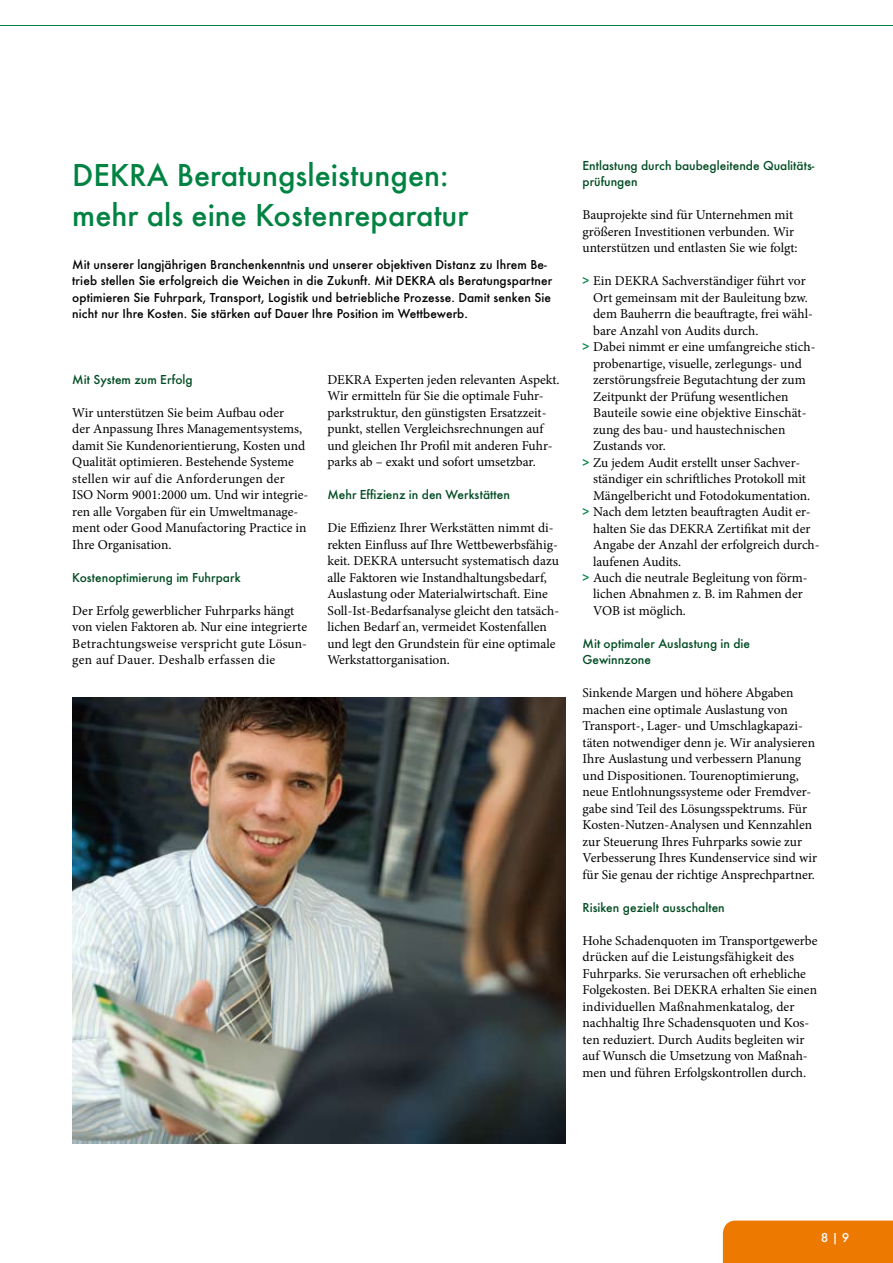
<style>
.page{position:relative;width:893px;height:1263px;background:#fff}
.page>*{position:absolute;margin:0;border:0;box-sizing:border-box;transform-origin:0 0}
.t1{font:500 33px/39.6px "Futura T";color:#008342}
.t2{font:13.5px/16.5px "Minion Pro";color:#000}
.t3{font:500 13.5px/16.5px "Futura T";letter-spacing:.005em;color:#000}
.t4{font:500 13.5px/16.5px "Futura T";color:#004c22}
.t5{font:500 13.5px "Futura T";color:#fff}
.s1{font-family:"Futura T";font-weight:500;color:#008342}
</style>
<div class="page">
<hr style="left:0;top:25px;width:893px;height:1px;background:#008342">
<div style="left:723px;top:1220px;width:170px;height:43px;background:#ee7900"></div>
<img style="left:72px;top:698px;width:494px;height:445px">
<h1 class="t1" style="left:72px;top:155px;width:398px">DEKRA Beratungsleistungen: mehr als eine Kostenreparatur</h1>
<p class="t3" style="left:72px;top:256px;width:481px">Mit unserer langjährigen Branchenkenntnis und unserer objektiven Distanz zu Ihrem Be&shy;trieb stellen Sie erfolgreich die Weichen in die Zukunft. Mit DEKRA als Beratungspartner optimieren Sie Fuhrpark, Transport, Logistik und betriebliche Prozesse. Damit senken Sie nicht nur Ihre Kosten. Sie stärken auf Dauer Ihre Position im Wettbewerb.</p>
<p class="t4" style="left:72px;top:371px;width:122px">Mit System zum Erfolg</p>
<p class="t2" style="left:72px;top:404px;width:238px">Wir unterstützen Sie beim Aufbau oder<br>der Anpassung Ihres Managementsystems, damit Sie Kundenorientierung, Kosten und Qualität optimieren. Bestehende Systeme stellen wir auf die Anforderungen der ISO Norm 9001:2000 um. Und wir integrie&shy;ren alle Vorgaben für ein Umweltmanage&shy;ment oder Good Manufactoring Practice in Ihre Organisation.</p>
<p class="t4" style="left:72px;top:569px;width:170px">Kostenoptimierung im Fuhrpark</p>
<p class="t2" style="left:72px;top:602px;width:236px">Der Erfolg gewerblicher Fuhrparks hängt von vielen Faktoren ab. Nur eine integrierte Betrachtungsweise verspricht gute Lösun&shy;gen auf Dauer. Deshalb erfassen die</p>
<p class="t2" style="left:327px;top:371px;width:234px">DEKRA Experten jeden relevanten Aspekt.<br>Wir ermitteln für Sie die optimale Fuhr&shy;parkstruktur, den günstigsten Ersatzzeit&shy;punkt, stellen Vergleichsrechnungen auf und gleichen Ihr Profil mit anderen Fuhr&shy;parks ab – exakt und sofort umsetzbar.</p>
<p class="t4" style="left:327px;top:487px;width:184px">Mehr Effizienz in den Werkstätten</p>
<p class="t2" style="left:327px;top:520px;width:233px">Die Effizienz Ihrer Werkstätten nimmt di&shy;rekten Einfluss auf Ihre Wettbewerbsfähig&shy;keit. DEKRA untersucht systematisch dazu alle Faktoren wie Instandhaltungsbedarf, Auslastung oder Materialwirtschaft. Eine Soll-Ist-Bedarfsanalyse gleicht den tatsäch&shy;lichen Bedarf an, vermeidet Kostenfallen und legt den Grundstein für eine optimale Werkstattorganisation.</p>
<p class="t4" style="left:583px;top:157px;width:233px">Entlastung durch baubegleitende Qualitäts&shy;prüfungen</p>
<p class="t2" style="left:583px;top:206px;width:217px">Bauprojekte sind für Unternehmen mit größeren Investitionen verbunden. Wir unterstützen und entlasten Sie wie folgt:</p>
<p class="t2" style="left:583px;top:272px;width:225px"><span class="s1">&gt;</span> Ein DEKRA Sachverständiger führt vor</p>
<p class="t2" style="left:593px;top:289px;width:216px">Ort gemeinsam mit der Bauleitung bzw.</p>
<p class="t2" style="left:593px;top:305px;width:221px">dem Bauherrn die beauftragte, frei wähl-</p>
<p class="t2" style="left:593px;top:322px;width:167px">bare Anzahl von Audits durch.</p>
<p class="t2" style="left:583px;top:338px;width:234px"><span class="s1">&gt;</span> Dabei nimmt er eine umfangreiche stich-</p>
<p class="t2" style="left:593px;top:355px;width:210px">probenartige, visuelle, zerlegungs- und</p>
<p class="t2" style="left:593px;top:371px;width:214px">zerstörungsfreie Begutachtung der zum</p>
<p class="t2" style="left:593px;top:388px;width:197px">Zeitpunkt der Prüfung wesentlichen</p>
<p class="t2" style="left:593px;top:404px;width:215px">Bauteile sowie eine objektive Einschät-</p>
<p class="t2" style="left:593px;top:421px;width:194px">zung des bau- und haustechnischen</p>
<p class="t2" style="left:593px;top:437px;width:74px">Zustands vor.</p>
<p class="t2" style="left:583px;top:454px;width:219px"><span class="s1">&gt;</span> Zu jedem Audit erstellt unser Sachver-</p>
<p class="t2" style="left:593px;top:470px;width:214px">ständiger ein schriftliches Protokoll mit</p>
<p class="t2" style="left:593px;top:487px;width:219px">Mängelbericht und Fotodokumentation.</p>
<p class="t2" style="left:583px;top:503px;width:230px"><span class="s1">&gt;</span> Nach dem letzten beauftragten Audit er-</p>
<p class="t2" style="left:593px;top:520px;width:219px">halten Sie das DEKRA Zertifikat mit der</p>
<p class="t2" style="left:593px;top:536px;width:228px">Angabe der Anzahl der erfolgreich durch-</p>
<p class="t2" style="left:593px;top:553px;width:90px">laufenen Audits.</p>
<p class="t2" style="left:583px;top:569px;width:227px"><span class="s1">&gt;</span> Auch die neutrale Begleitung von förm-</p>
<p class="t2" style="left:593px;top:586px;width:211px">lichen Abnahmen z. B. im Rahmen der</p>
<p class="t2" style="left:593px;top:602px;width:94px">VOB ist möglich.</p>
<p class="t4" style="left:583px;top:635px;width:169px">Mit optimaler Auslastung in die<br>Gewinnzone</p>
<p class="t2" style="left:583px;top:685px;width:236px">Sinkende Margen und höhere Abgaben machen eine optimale Auslastung von Transport-, Lager- und Umschlagkapazi&shy;täten notwendiger denn je. Wir analysieren Ihre Auslastung und verbessern Planung und Dispositionen. Tourenoptimierung, neue Entlohnungssysteme oder Fremdver&shy;gabe sind Teil des Lösungsspektrums. Für Kosten-Nutzen-Analysen und Kennzahlen zur Steuerung Ihres Fuhrparks sowie zur Verbesserung Ihres Kundenservice sind wir für Sie genau der richtige Ansprechpartner.</p>
<p class="t4" style="left:583px;top:899px;width:144px">Risiken gezielt ausschalten</p>
<p class="t2" style="left:583px;top:932px;width:236px">Hohe Schadenquoten im Transportgewerbe drücken auf die Leistungsfähigkeit des Fuhrparks. Sie verursachen oft erhebliche Folgekosten. Bei DEKRA erhalten Sie einen individuellen Maßnahmenkatalog, der nachhaltig Ihre Schadensquoten und Kos&shy;ten reduziert. Durch Audits begleiten wir auf Wunsch die Umsetzung von Maßnah&shy;men und führen Erfolgskontrollen durch.</p>
<p class="t5" style="left:821px;top:1229px;width:30px">8 | 9</p>
</div>
